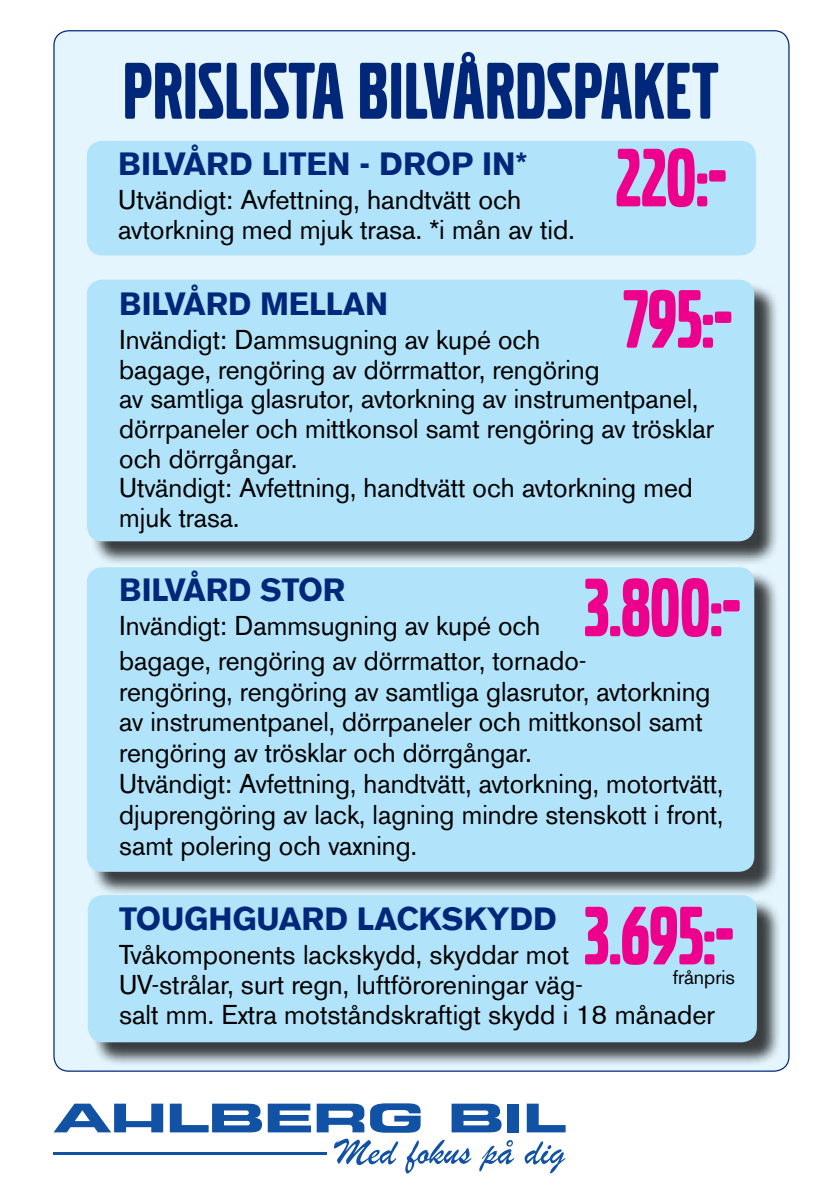
<style>
.page{position:relative;width:840px;height:1191px;background:#fff}
.page>*{position:absolute;margin:0;border:0;box-sizing:border-box;transform-origin:0 0}
.t1{font:86.4px "Volvo Broad";color:#ec008c}
.t2{font:83.8px "Volvo Broad";letter-spacing:.01em;color:#002779}
.t3{font:700 32px "Volvo Sans";color:#002779}
.t4{font:27.2px/29.6px "Volvo Sans";color:#000}
.t5{font:19.8px "Volvo Sans";color:#000}
</style>
<div class="page">
<div style="left:54px;top:31px;width:734px;height:1040px;background:#e4f5fd;border-radius:15px"></div>
<div style="left:87px;top:141px;width:668px;height:114px;background:#b1e3fa;border-radius:15px"></div>
<div style="left:90px;top:283px;width:688px;height:283px;background:#000;opacity:.75"></div>
<div style="left:87px;top:280px;width:666px;height:261px;background:#b1e3fa;border-radius:15px"></div>
<div style="left:90px;top:570px;width:688px;height:326px;background:#000;opacity:.75"></div>
<div style="left:87px;top:567px;width:666px;height:305px;background:#b1e3fa;border-radius:15px"></div>
<div style="left:91px;top:898px;width:690px;height:169px;background:#000;opacity:.75"></div>
<div style="left:88px;top:895px;width:668px;height:147px;background:#b1e3fa;border-radius:15px"></div>
<svg style="left:334px;top:1138px;width:231px;height:35px"></svg>
<hr style="left:53px;top:1152px;width:274px;height:2px;background:#1152a4">
<div style="left:507px;top:1103px;width:12px;height:29px;background:#1152a4"></div>
<svg style="left:526px;top:1103px;width:39px;height:29px"></svg>
<svg style="left:54px;top:1103px;width:109px;height:29px"></svg>
<svg style="left:451px;top:1103px;width:50px;height:29px"></svg>
<svg style="left:170px;top:1103px;width:194px;height:29px"></svg>
<svg style="left:370px;top:1103px;width:50px;height:29px"></svg>
<h2 class="t2" style="left:123px;top:51px;width:596px">PRISLISTA BILVÅRDSPAKET</h2>
<p class="t3" style="left:118px;top:145px;width:410px">BILVÅRD LITEN - DROP IN*</p>
<p class="t4" style="left:118px;top:185px;width:457px">Utvändigt: Avfettning, handtvätt och avtorkning med mjuk trasa. *i mån av tid.</p>
<h1 class="t1" style="left:616px;top:136px;width:112px">220:-</h1>
<p class="t3" style="left:119px;top:284px;width:270px">BILVÅRD MELLAN</p>
<p class="t4" style="left:119px;top:325px;width:596px">Invändigt: Dammsugning av kupé och<br>bagage, rengöring av dörrmattor, rengöring<br>av samtliga glasrutor, avtorkning av instrumentpanel, dörrpaneler och mittkonsol samt rengöring av trösklar och dörrgångar.<br>Utvändigt: Avfettning, handtvätt och avtorkning med mjuk trasa.</p>
<h1 class="t1" style="left:623px;top:277px;width:110px">795:-</h1>
<p class="t3" style="left:119px;top:570px;width:227px">BILVÅRD STOR</p>
<p class="t4" style="left:119px;top:608px;width:468px;line-height:34.6px">Invändigt: Dammsugning av kupé och bagage, rengöring av dörrmattor, tornado-</p>
<p class="t4" style="left:119px;top:675px;width:605px;line-height:30.8px">rengöring, rengöring av samtliga glasrutor, avtorkning av instrumentpanel, dörrpaneler och mittkonsol samt rengöring av trösklar och dörrgångar.<br>Utvändigt: Avfettning, handtvätt, avtorkning, motortvätt, djuprengöring av lack, lagning mindre stenskott i front, samt polering och vaxning.</p>
<h1 class="t1" style="left:584px;top:566px;width:157px">3.800:-</h1>
<h1 class="t1" style="left:584px;top:894px;width:150px">3.695:-</h1>
<p class="t5" style="left:672px;top:965px;width:64px">frånpris</p>
<p class="t3" style="left:119px;top:899px;width:439px">TOUGHGUARD LACKSKYDD</p>
<p class="t4" style="left:119px;top:940px;width:597px">Tvåkomponents lackskydd, skyddar mot<br>UV-strålar, surt regn, luftföroreningar väg-<br>salt mm. Extra motståndskraftigt skydd i 18 månader</p>
</div>
